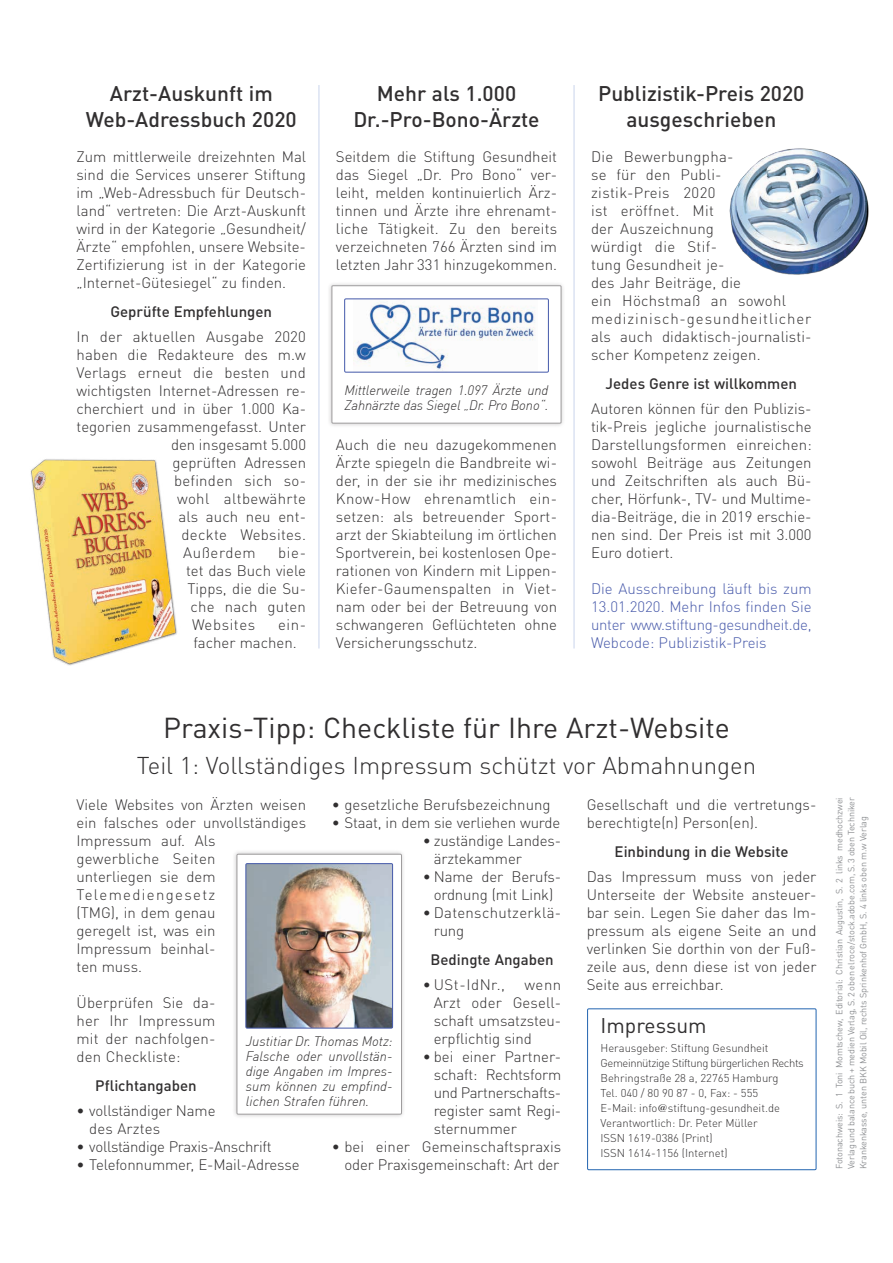
<style>
.page{position:relative;width:893px;height:1263px;background:#fff}
.page>*{position:absolute;margin:0;border:0;box-sizing:border-box;transform-origin:0 0}
.fliesstext{font:28.5px "DIN Pro";color:#312f30}
.fliesstext-2{font:300 24px "DIN Pro";color:#312f30}
._3A-Kasten-Headline{font:500 21px/25.5px "DIN Pro";color:#312f30;text-align:center}
.t1{font:21px "DIN Pro";color:#312f30}
._2B-Lauftext{font:300 15px/18px "DIN Pro";color:#312f30;text-align:justify}
._2B-Lauftext-2{font:300 15px/18px "DIN Pro";letter-spacing:-.02em;color:#485aaa;text-align:justify}
._2C-Zwischentitel{font:500 15px "DIN Pro";color:#312f30}
._2B-Lauftext-3{font:300 15px/18px "DIN Pro";letter-spacing:.02em;color:#312f30}
._2B-Lauftext-4{font:300 15px "DIN Pro";letter-spacing:-.02em;color:#312f30}
._2B-Lauftext-5{font:300 15px "DIN Pro";letter-spacing:.04em;color:#312f30}
._2B-Lauftext-6{font:300 15px "DIN Pro";letter-spacing:.025em;color:#312f30}
._2B-Lauftext-7{font:italic 300 13.5px/15px "DIN";letter-spacing:-.01em;color:#312f30}
.t2{font:300 11.25px/15px "DIN Pro";color:#312f30}
.t3{font:300 11.25px "DIN Pro";letter-spacing:-.035em;color:#312f30}
.fliesstext-3{font:9px/12px "DIN Pro";letter-spacing:-.01em;color:#8f9194;text-align:justify}
.s1{font-family:"Times";font-weight:400}
</style>
<div class="page">
<hr style="left:318px;top:85px;width:2px;height:563px;background:#dbe2f2">
<hr style="left:573px;top:85px;width:2px;height:563px;background:#dbe2f2">
<div style="left:327px;top:281px;width:239px;height:147px;background:#231f20;opacity:.25"></div>
<div style="left:332px;top:286px;width:229px;height:137px;background:#fff"></div>
<div style="left:332px;top:286px;width:229px;height:137px;border:1px solid #9f9d9e"></div>
<div style="left:232px;top:850px;width:174px;height:269px;background:#231f20;opacity:.25"></div>
<div style="left:237px;top:854px;width:164px;height:260px;background:#fff"></div>
<div style="left:237px;top:854px;width:165px;height:260px;border:1px solid #9f9d9e"></div>
<img style="left:30px;top:459px;width:147px;height:207px">
<img style="left:354px;top:301px;width:181px;height:69px">
<div style="left:344px;top:299px;width:205px;height:73px;border:1px solid #4459aa"></div>
<img style="left:729px;top:148px;width:140px;height:127px">
<img style="left:248px;top:865px;width:143px;height:161px">
<div style="left:246px;top:863px;width:147px;height:165px;border:1px solid #4459aa"></div>
<div style="left:587px;top:1008px;width:229px;height:162px;border:1px solid #2264b0"></div>
<p class="_3A-Kasten-Headline" style="left:110px;top:78px;width:164px">Arzt-Auskunft im</p>
<p class="_3A-Kasten-Headline" style="left:86px;top:104px;width:212px">Web-Adressbuch 2020</p>
<p class="_2B-Lauftext" style="left:77px;top:146px;width:231px">Zum mittlerweile dreizehnten Mal sind die Services unserer Stiftung im „Web-Adressbuch für Deutsch&shy;land“ vertreten: Die Arzt-Auskunft wird in der Kategorie „Gesundheit/ Ärzte“ empfohlen, unsere Website-Zertifizierung ist in der Kategorie „Internet-Gütesiegel“ zu finden.</p>
<p class="_2C-Zwischentitel" style="left:110px;top:299px;width:163px">Geprüfte Empfehlungen</p>
<p class="_2B-Lauftext" style="left:77px;top:326px;width:231px">In der aktuellen Ausgabe 2020</p>
<p class="_2B-Lauftext" style="left:77px;top:344px;width:231px">haben die Redakteure des m.w</p>
<p class="_2B-Lauftext" style="left:77px;top:362px;width:231px">Verlags erneut die besten und</p>
<p class="_2B-Lauftext" style="left:77px;top:380px;width:231px">wichtigsten Internet-Adressen re-</p>
<p class="_2B-Lauftext" style="left:77px;top:398px;width:231px">cherchiert und in über 1.000 Ka-</p>
<p class="_2B-Lauftext" style="left:77px;top:416px;width:231px">tegorien zusammengefasst. Unter</p>
<p class="_2B-Lauftext" style="left:171px;top:434px;width:136px">den insgesamt 5.000</p>
<p class="_2B-Lauftext" style="left:173px;top:452px;width:135px">geprüften Adressen</p>
<p class="_2B-Lauftext-3" style="left:174px;top:470px;width:133px">befinden sich so-</p>
<p class="_2B-Lauftext-6" style="left:177px;top:487px;width:131px">wohl altbewährte</p>
<p class="_2B-Lauftext" style="left:179px;top:506px;width:129px">als auch neu ent-</p>
<p class="_2B-Lauftext-3" style="left:182px;top:524px;width:126px">deckte Websites.</p>
<p class="_2B-Lauftext-5" style="left:183px;top:541px;width:74px">Außerdem</p>
<p class="_2B-Lauftext" style="left:278px;top:542px;width:29px">bie-</p>
<p class="_2B-Lauftext" style="left:186px;top:560px;width:121px">tet das Buch viele</p>
<p class="_2B-Lauftext" style="left:188px;top:578px;width:120px">Tipps, die die Su-</p>
<p class="_2B-Lauftext" style="left:191px;top:596px;width:117px">che nach guten</p>
<p class="_2B-Lauftext-5" style="left:192px;top:613px;width:65px">Websites</p>
<p class="_2B-Lauftext" style="left:194px;top:614px;width:114px;text-indent:84px">ein&shy;facher machen.</p>
<p class="_3A-Kasten-Headline" style="left:353px;top:78px;width:188px">Mehr als 1.000<br>Dr.-Pro-Bono-Ärzte</p>
<p class="_2B-Lauftext" style="left:336px;top:146px;width:223px">Seitdem die Stiftung Gesundheit das Siegel „Dr. Pro Bono“ ver&shy;leiht, melden kontinuierlich Ärz&shy;tinnen und Ärzte ihre ehrenamt&shy;liche Tätigkeit. Zu den bereits verzeichneten 766 Ärzten sind im letzten Jahr 331 hinzugekommen.</p>
<p class="_2B-Lauftext-7" style="left:344px;top:382px;width:206px">Mittlerweile tragen 1.097 Ärzte und<br>Zahnärzte das Siegel „Dr. Pro Bono“.</p>
<p class="_2B-Lauftext" style="left:336px;top:434px;width:223px">Auch die neu dazugekommenen Ärzte spiegeln die Bandbreite wi&shy;der, in der sie ihr medizinisches Know-How ehrenamtlich ein&shy;setzen: als betreuender Sport&shy;arzt der Skiabteilung im örtlichen Sportverein, bei kostenlosen Ope&shy;rationen von Kindern mit Lippen-Kiefer-Gaumenspalten in Viet&shy;nam oder bei der Betreuung von schwangeren Geflüchteten ohne Versicherungsschutz.</p>
<p class="_3A-Kasten-Headline" style="left:598px;top:78px;width:208px">Publizistik-Preis 2020 ausgeschrieben</p>
<p class="_2B-Lauftext" style="left:591px;top:146px;width:222px;text-align:left">Die Bewerbungpha-<br>se für den Publi-<br>zistik-Preis 2020<br>ist eröffnet. Mit<br>der Auszeichnung<br>würdigt die Stif-<br>tung Gesundheit je-<br>des Jahr Beiträge, die<br>ein Höchstmaß an sowohl medizinisch-gesundheitlicher als auch didaktisch-journalisti&shy;scher Kompetenz zeigen.</p>
<p class="_2C-Zwischentitel" style="left:606px;top:371px;width:193px">Jedes Genre ist willkommen</p>
<p class="_2B-Lauftext" style="left:591px;top:398px;width:222px">Autoren können für den Publizis&shy;tik-Preis jegliche journalistische Darstellungsformen einreichen: sowohl Beiträge aus Zeitungen und Zeitschriften als auch Bü&shy;cher, Hörfunk-, TV- und Multime&shy;dia-Beiträge, die in 2019 erschie&shy;nen sind. Der Preis ist mit 3.000<br>Euro dotiert.</p>
<p class="_2B-Lauftext-2" style="left:591px;top:578px;width:222px">Die Ausschreibung läuft bis zum 13.01.2020. Mehr Infos finden Sie unter www.stiftung-gesundheit.de, Webcode: Publizistik-Preis</p>
<p class="fliesstext" style="left:163px;top:705px;width:568px">Praxis-Tipp: Checkliste für Ihre Arzt-Website</p>
<p class="fliesstext-2" style="left:137px;top:747px;width:621px">Teil 1: Vollständiges Impressum schützt vor Abmahnungen</p>
<p class="_2B-Lauftext" style="left:77px;top:794px;width:231px;text-align:left">Viele Websites von Ärzten weisen ein falsches oder unvollständiges<br>Impressum auf. Als<br>gewerbliche Seiten<br>unterliegen sie dem<br>Telemediengesetz<br>(TMG), in dem genau<br>geregelt ist, was ein<br>Impressum beinhal-<br>ten muss.</p>
<p class="_2B-Lauftext" style="left:77px;top:992px;width:140px;text-align:left">Überprüfen Sie da&shy;her Ihr Impressum mit der nachfolgen&shy;den Checkliste:</p>
<p class="_2C-Zwischentitel" style="left:95px;top:1073px;width:103px">Pflichtangaben</p>
<p class="_2B-Lauftext" style="left:89px;top:1100px;width:128px;text-indent:-13px">• vollständiger Name des Arztes</p>
<p class="_2B-Lauftext-4" style="left:77px;top:1135px;width:196px">• vollständige Praxis-Anschrift</p>
<p class="_2B-Lauftext" style="left:77px;top:1154px;width:224px">• Telefonnummer, E-Mail-Adresse</p>
<p class="_2B-Lauftext" style="left:332px;top:794px;width:220px">• gesetzliche Berufsbezeichnung</p>
<p class="_2B-Lauftext" style="left:332px;top:812px;width:230px">• Staat, in dem sie verliehen wurde</p>
<p class="_2B-Lauftext" style="left:434px;top:830px;width:129px;text-indent:-11px">• zuständige Landes&shy;ärztekammer</p>
<p class="_2B-Lauftext" style="left:423px;top:866px;width:140px;text-align:center">• Name der Berufs&shy;ordnung (mit Link)</p>
<p class="_2B-Lauftext-3" style="left:434px;top:902px;width:129px;text-indent:-11px">• Datenschutzerklä&shy;rung</p>
<p class="_2C-Zwischentitel" style="left:431px;top:947px;width:125px">Bedingte Angaben</p>
<p class="_2B-Lauftext" style="left:423px;top:974px;width:84px">• USt-IdNr.,</p>
<p class="_2B-Lauftext" style="left:434px;top:974px;width:129px;text-indent:91px">wenn Arzt oder Gesell&shy;schaft umsatzsteu&shy;erpflichtig sind</p>
<p class="_2B-Lauftext" style="left:434px;top:1046px;width:129px;text-indent:-11px">• bei einer Partner&shy;schaft: Rechtsform und Partnerschafts&shy;register samt Regi&shy;sternummer</p>
<p class="_2B-Lauftext" style="left:332px;top:1136px;width:231px;text-align:right">• bei einer Gemeinschaftspraxis oder Praxisgemeinschaft: Art der</p>
<p class="_2B-Lauftext-7" style="left:246px;top:1033px;width:148px;text-align:justify">Justitiar Dr. Thomas Motz:<br>Falsche oder unvollstän&shy;dige Angaben im Impres&shy;sum können zu empfind&shy;lichen Strafen führen.</p>
<p class="_2B-Lauftext" style="left:587px;top:794px;width:229px">Gesellschaft und die vertretungs&shy;berechtigte(n) Person(en).</p>
<p class="_2C-Zwischentitel" style="left:615px;top:839px;width:175px">Einbindung in die Website</p>
<p class="_2B-Lauftext" style="left:587px;top:866px;width:231px">Das Impressum muss von jeder Unterseite der Website ansteuer&shy;bar sein. Legen Sie daher das Im&shy;pressum als eigene Seite an und verlinken Sie dorthin von der Fuß&shy;zeile aus, denn diese ist von jeder Seite aus erreichbar.</p>
<p class="t1" style="left:601px;top:1009px;width:108px">Impressum</p>
<p class="t2" style="left:601px;top:1040px;width:170px">Herausgeber: Stiftung Gesundheit</p>
<p class="t3" style="left:601px;top:1054px;width:205px">Gemeinnützige Stiftung bürgerlichen Rechts</p>
<p class="t2" style="left:601px;top:1070px;width:180px">Behringstraße 28 a, 22765 Hamburg</p>
<p class="t2" style="left:601px;top:1085px;width:159px">Tel. 040 / 80 90 87 - 0, Fax: - 555</p>
<p class="t2" style="left:601px;top:1100px;width:181px">E-Mail: info<span class="s1">@</span>stiftung-gesundheit.de</p>
<p class="t2" style="left:601px;top:1115px;width:159px">Verantwortlich: Dr. Peter Müller</p>
<p class="t2" style="left:601px;top:1130px;width:129px">ISSN 1619-0386 (Print)<br>ISSN 1614-1156 (Internet)</p>
<p class="fliesstext-3" style="left:832px;top:1169px;width:373px;rotate:-90deg">Fotonachweis: S. 1 Toni Momtschew, Editorial: Christian Augustin, S. 2 links medhochzwei Verlag und balance buch + medien Verlag, S. 2 oben elroce/stock.adobe.com, S. 3 oben Techniker Krankenkasse, unten BKK Mobil Oil, rechts Sprinkenhof GmbH, S. 4 links oben m.w Verlag</p>
</div>
